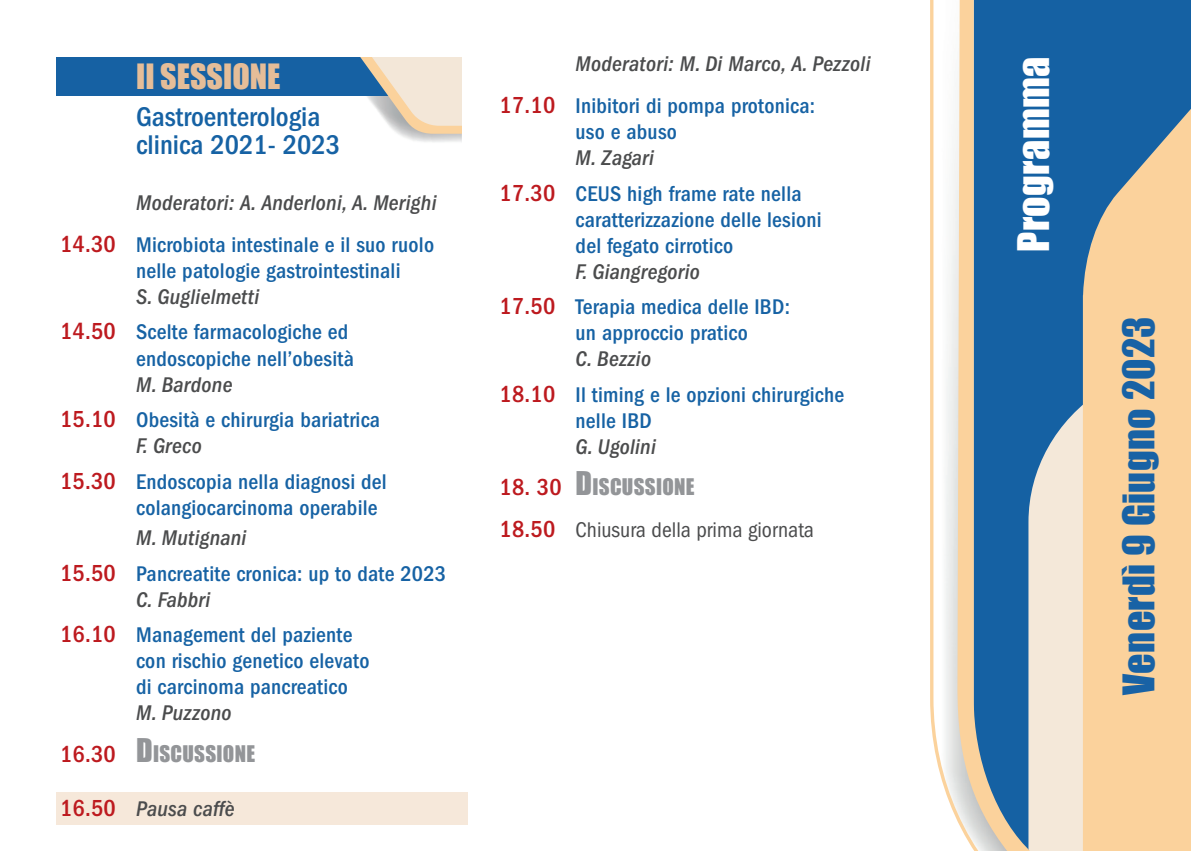
<style>
.page{position:relative;width:1191px;height:851px;background:#fff}
.page>*{position:absolute;margin:0;border:0;box-sizing:border-box;transform-origin:0 0}
.t1{font:40px "Impact";letter-spacing:.01em;color:#1862a5}
.t2{font:40px "Impact";letter-spacing:.01em;color:#fff}
.t3{font:32px "Impact";color:#e5bd98}
.t4{font:500 condensed 28px/28px "Franklin Gothic";color:#1662a4}
.t5{font:500 condensed 22px/35.6px "Franklin Gothic";letter-spacing:.01em;color:#1662a4}
.t6{font:italic 500 condensed 22px/41.4px "Franklin Gothic";letter-spacing:.01em;color:#4b4c4d;text-align:right}
.t7{font:condensed 22px "Franklin Gothic";color:#4b4c4d}
.t8{font:21px "Impact";letter-spacing:.015em;color:#939598}
.s1{font-style:normal;font-size:24px;color:#bd1a1f}
.s2{font-style:normal;color:#1662a4}
.s3{font-style:italic;color:#4b4c4d}
.s4{font-size:24px;color:#bd1a1f}
.s5{font-family:"Franklin Gothic";font-weight:500;font-stretch:condensed;font-size:24px;color:#bd1a1f}
.s6{font-size:30px}
.s7{font-weight:500;font-size:24px;color:#bd1a1f}
</style>
<div class="page">
<svg style="left:930px;top:0;width:27px;height:820px"></svg>
<svg style="left:957px;top:0;width:234px;height:850px;background:#678faf"></svg>
<svg style="left:1083px;top:7px;width:108px;height:843px;background:#ccbb9d"></svg>
<div style="left:57px;top:792px;width:411px;height:32px;background:#f6e8da"></div>
<div style="left:57px;top:58px;width:405px;height:38px;background:#1661a3"></div>
<svg style="left:361px;top:58px;width:101px;height:76px"></svg>
<h2 class="t3" style="left:136px;top:51px;width:146px">II SESSIONE</h2>
<p class="t4" style="left:136px;top:103px;width:205px">Gastroenterologia clinica 2021- 2023</p>
<p class="t6" style="left:60px;top:182px;width:378px">Moderatori: A. Anderloni, A. Merighi<br><span class="s1">14.30</span> <span class="s2">Microbiota intestinale e il suo ruolo</span></p>
<p class="t5" style="left:136px;top:253px;width:266px">nelle patologie gastrointestinali</p>
<p class="t5" style="left:60px;top:279px;width:290px;text-align:center"><span class="s3">S. Guglielmetti<br></span><span class="s4">14.50</span> Scelte farmacologiche ed</p>
<p class="t5" style="left:136px;top:340px;width:219px">endoscopiche nell’obesità</p>
<p class="t5" style="left:60px;top:366px;width:321px;text-indent:76px"><span class="s3">M. Bardone<br></span><span class="s4">15.10</span> Obesità e chirurgia bariatrica</p>
<p class="t5" style="left:60px;top:428px;width:328px;text-indent:76px"><span class="s3">F. Greco<br></span><span class="s4">15.30</span> Endoscopia nella diagnosi del</p>
<p class="t5" style="left:136px;top:490px;width:243px">colangiocarcinoma operabile</p>
<p class="t5" style="left:60px;top:520px;width:387px;text-indent:76px"><span class="s3">M. Mutignani<br></span><span class="s4">15.50</span> Pancreatite cronica: up to date 2023</p>
<p class="t5" style="left:60px;top:581px;width:294px;text-indent:76px"><span class="s3">C. Fabbri<br></span><span class="s4">16.10</span> Management del paziente</p>
<p class="t5" style="left:136px;top:648px;width:235px;line-height:26px">con rischio genetico elevato di carcinoma pancreatico</p>
<p class="t6" style="left:136px;top:692px;width:97px">M. Puzzono</p>
<p class="t8" style="left:60px;top:737px;width:196px"><span class="s5">16.30</span> <span class="s6">D</span>ISCUSSIONE</p>
<p class="t6" style="left:60px;top:788px;width:176px"><span class="s1">16.50</span> Pausa caffè</p>
<p class="t6" style="left:499px;top:44px;width:372px;text-align:left;text-indent:76px">Moderatori: M. Di Marco, A. Pezzoli<br><span class="s1">17.10</span> <span class="s2">Inibitori di pompa protonica:</span></p>
<p class="t5" style="left:575px;top:114px;width:103px">uso e abuso</p>
<p class="t5" style="left:499px;top:140px;width:303px;text-indent:76px"><span class="s3">M. Zagari<br></span><span class="s4">17.30</span> CEUS high frame rate nella</p>
<p class="t5" style="left:575px;top:206px;width:248px;line-height:26px">caratterizzazione delle lesioni del fegato cirrotico</p>
<p class="t5" style="left:499px;top:253px;width:292px;text-indent:76px"><span class="s3">F. Giangregorio<br></span><span class="s4">17.50</span> Terapia medica delle IBD:</p>
<p class="t5" style="left:575px;top:315px;width:174px">un approccio pratico</p>
<p class="t5" style="left:499px;top:341px;width:346px;text-indent:76px"><span class="s3">C. Bezzio<br></span><span class="s4">18.10</span> Il timing e le opzioni chirurgiche</p>
<p class="t5" style="left:575px;top:403px;width:78px">nelle IBD</p>
<p class="t6" style="left:575px;top:426px;width:82px">G. Ugolini</p>
<p class="t8" style="left:499px;top:471px;width:196px"><span class="s5">18. 30</span> <span class="s6">D</span>ISCUSSIONE</p>
<p class="t7" style="left:499px;top:517px;width:316px"><span class="s7">18.50</span> Chiusura della prima giornata</p>
<h1 class="t2" style="left:1002px;top:252px;width:197px;rotate:-90deg">Programma</h1>
<h1 class="t1" style="left:1107px;top:695px;width:380px;rotate:-90deg">Venerdì 9 Giugno 2023</h1>
</div>
